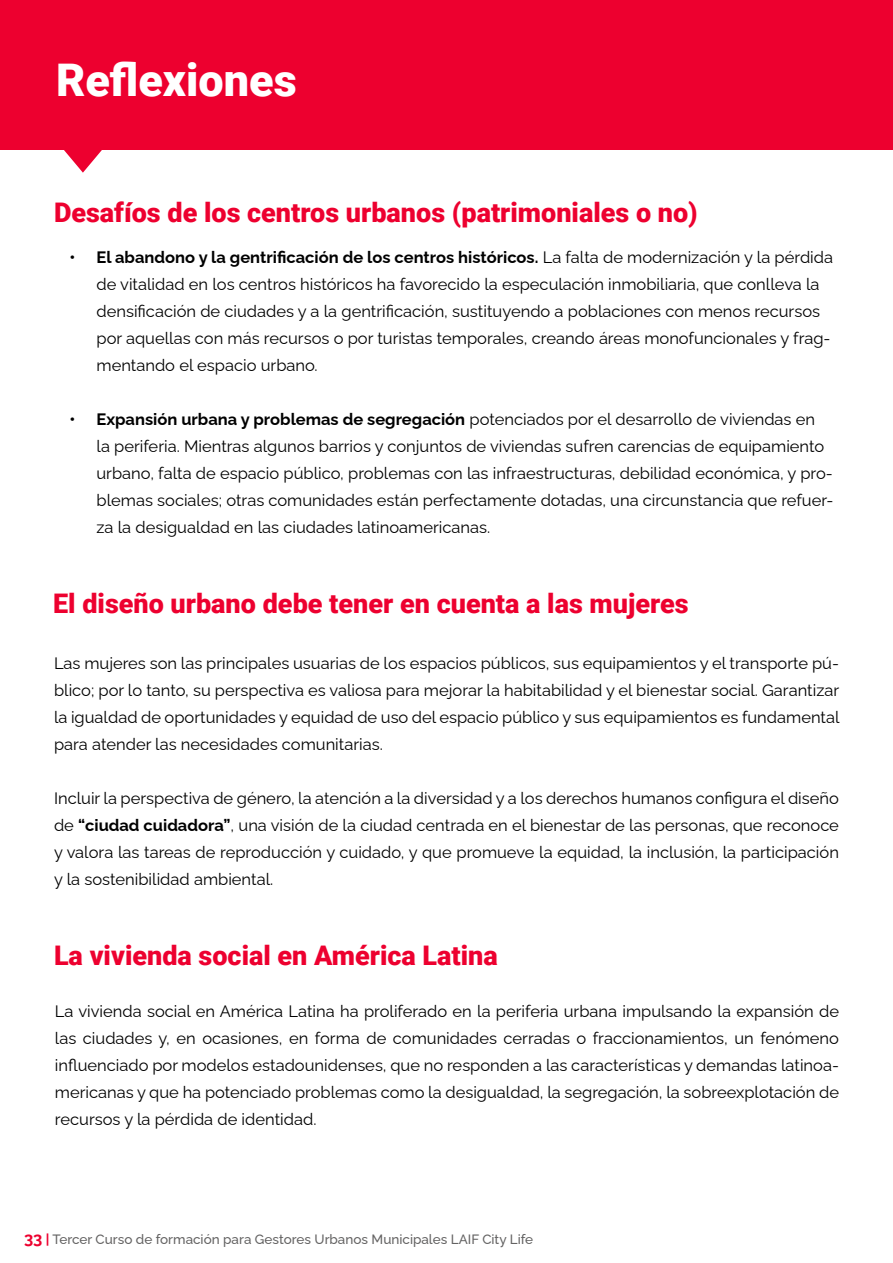
<style>
.page{position:relative;width:893px;height:1263px;background:#fff}
.page>*{position:absolute;margin:0;border:0;box-sizing:border-box;transform-origin:0 0}
.t1{font:900 45px "Roboto";color:#fff}
.t2{font:900 27px "Roboto";color:#ed002f}
.t3{font:16.5px/27px "Raleway";color:#000;text-align:justify}
.t4{font:500 13.5px "Raleway";color:#646363}
.s1{font-weight:700}
.s2{font-weight:700;font-size:16.5px;color:#ed002f}
.s3{font-weight:700;color:#ed002f}
</style>
<div class="page">
<div style="left:0;top:0;width:893px;height:149px;background:#ed002f"></div>
<svg style="left:60px;top:149px;width:46px;height:24px"></svg>
<h1 class="t1" style="left:56px;top:49px;width:242px">Reflexiones</h1>
<h2 class="t2" style="left:54px;top:193px;width:645px">Desafíos de los centros urbanos (patrimoniales o no)</h2>
<p class="t3" style="left:97px;top:242px;width:738px;text-align:left;text-indent:-27px"><span class="s1">• El abandono y la gentrificación de los centros históricos.</span> La falta de modernización y la pérdida de vitalidad en los centros históricos ha favorecido la especulación inmobiliaria, que conlleva la densificación de ciudades y a la gentrificación, sustituyendo a poblaciones con menos recursos por aquellas con más recursos o por turistas temporales, creando áreas monofuncionales y frag&shy;mentando el espacio urbano.</p>
<p class="t3" style="left:97px;top:404px;width:739px;text-align:left;text-indent:-27px"><span class="s1">• Expansión urbana y problemas de segregación</span> potenciados por el desarrollo de viviendas en<br>la periferia. Mientras algunos barrios y conjuntos de viviendas sufren carencias de equipamiento urbano, falta de espacio público, problemas con las infraestructuras, debilidad económica, y pro&shy;blemas sociales; otras comunidades están perfectamente dotadas, una circunstancia que refuer&shy;za la desigualdad en las ciudades latinoamericanas.</p>
<h2 class="t2" style="left:53px;top:585px;width:637px">El diseño urbano debe tener en cuenta a las mujeres</h2>
<p class="t3" style="left:54px;top:648px;width:787px">Las mujeres son las principales usuarias de los espacios públicos, sus equipamientos y el transporte pú&shy;blico; por lo tanto, su perspectiva es valiosa para mejorar la habitabilidad y el bienestar social. Garantizar la igualdad de oportunidades y equidad de uso del espacio público y sus equipamientos es fundamental para atender las necesidades comunitarias.</p>
<p class="t3" style="left:54px;top:783px;width:786px">Incluir la perspectiva de género, la atención a la diversidad y a los derechos humanos configura el diseño de <span class="s1">“ciudad cuidadora”</span>, una visión de la ciudad centrada en el bienestar de las personas, que reconoce y valora las tareas de reproducción y cuidado, y que promueve la equidad, la inclusión, la participación y la sostenibilidad ambiental.</p>
<h2 class="t2" style="left:54px;top:936px;width:445px">La vivienda social en América Latina</h2>
<p class="t3" style="left:55px;top:996px;width:786px">La vivienda social en América Latina ha proliferado en la periferia urbana impulsando la expansión de las ciudades y, en ocasiones, en forma de comunidades cerradas o fraccionamientos, un fenómeno influenciado por modelos estadounidenses, que no responden a las características y demandas latinoa&shy;mericanas y que ha potenciado problemas como la desigualdad, la segregación, la sobreexplotación de recursos y la pérdida de identidad.</p>
<p class="t4" style="left:24px;top:1229px;width:511px"><span class="s2">33</span> <span class="s3">|</span> Tercer Curso de formación para Gestores Urbanos Municipales LAIF City Life</p>
</div>
